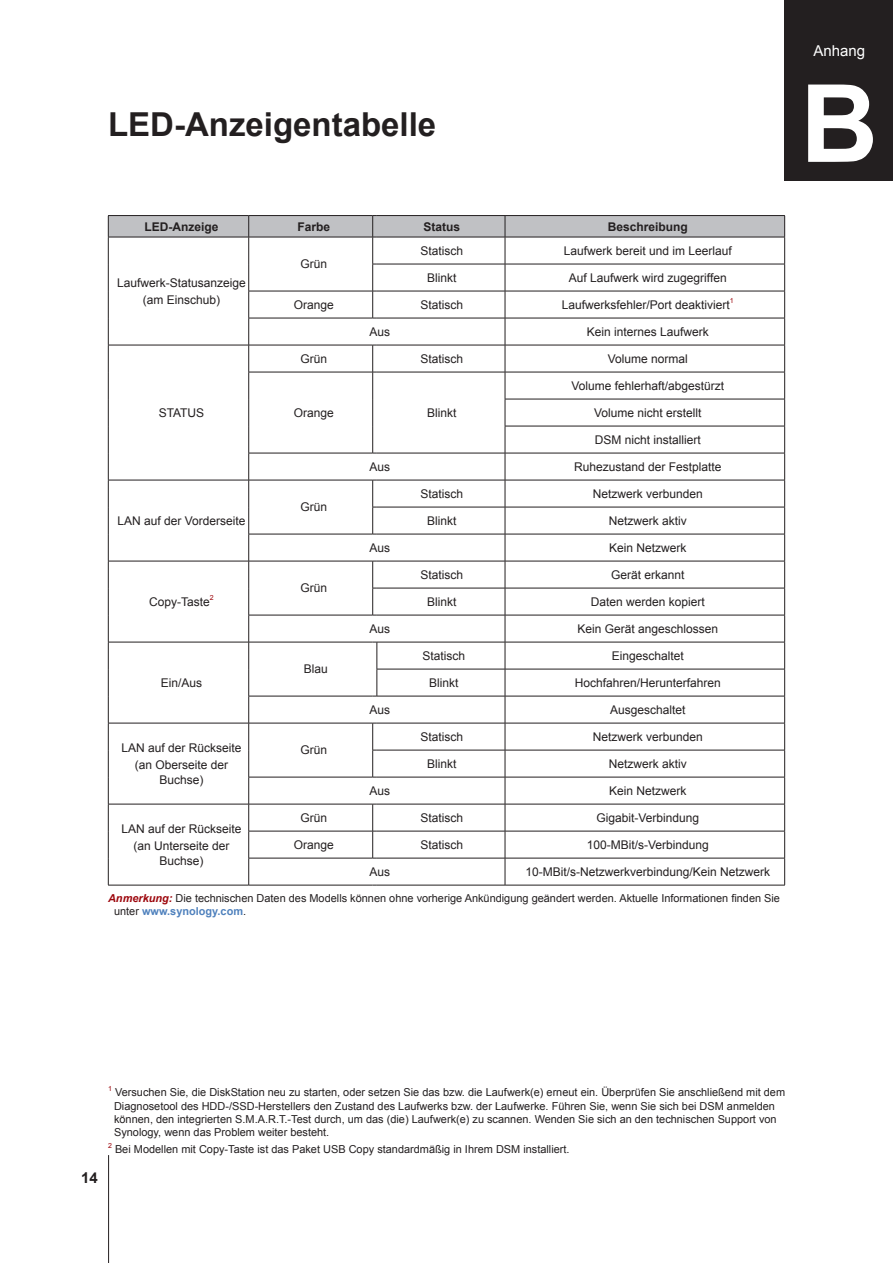
<style>
.page{position:relative;width:893px;height:1263px;background:#fff}
.page>*{position:absolute;margin:0;border:0;box-sizing:border-box;transform-origin:0 0}
.ChapterNum{font:700 108px "Arial";color:#fff}
.H1-ChapterTitle{font:700 33px "Arial";color:#231f20}
.Chapter-center{font:15px "Arial";color:#fff}
.PageNumber-sidebar{font:700 15px "Arial";color:#231f20}
.xBodyCenter{font:12px/14.4px "Arial";color:#231f20;text-align:center}
.XHeadCenter{font:700 12px "Arial";color:#231f20}
.AppendixNote{font:10.95px/13.4px "Arial";color:#231f20}
.xBodyCenter-2{font:7.05px "Arial";color:#9d070d}
.AppendixNote-2{font:7.05px "Arial";color:#9d070d}
.s1{font-weight:700;font-style:italic;color:#9d070d}
.s2{font-weight:700;color:#4f81bd}
</style>
<div class="page">
<svg style="left:108px;top:215px;width:677px;height:671px"></svg>
<hr style="left:505px;top:858px;width:280px;height:1px;background:#231f20">
<hr style="left:505px;top:885px;width:280px;height:1px;background:#231f20">
<div style="left:785px;top:0;width:108px;height:180px;background:#231f20"></div>
<hr style="left:108px;top:1155px;width:1px;height:108px;background:#231f20">
<p class="H1-ChapterTitle" style="left:108px;top:102px;width:330px">LED-Anzeigentabelle</p>
<p class="XHeadCenter" style="left:144px;top:218px;width:76px">LED-Anzeige</p>
<p class="XHeadCenter" style="left:297px;top:218px;width:34px">Farbe</p>
<p class="XHeadCenter" style="left:423px;top:218px;width:38px">Status</p>
<p class="XHeadCenter" style="left:608px;top:218px;width:82px">Beschreibung</p>
<p class="xBodyCenter" style="left:117px;top:275px;width:130px">Laufwerk-Statusanzeige</p>
<p class="xBodyCenter" style="left:143px;top:293px;width:79px">(am Einschub)</p>
<p class="xBodyCenter" style="left:159px;top:406px;width:47px">STATUS</p>
<p class="xBodyCenter" style="left:117px;top:514px;width:130px">LAN auf der Vorderseite</p>
<p class="xBodyCenter" style="left:149px;top:595px;width:62px">Copy-Taste</p>
<p class="xBodyCenter-2" style="left:210px;top:593px;width:5px">2</p>
<p class="xBodyCenter" style="left:161px;top:676px;width:43px">Ein/Aus</p>
<p class="xBodyCenter" style="left:121px;top:741px;width:122px">LAN auf der Rückseite</p>
<p class="xBodyCenter" style="left:135px;top:758px;width:95px">(an Oberseite der<br>Buchse)</p>
<p class="xBodyCenter" style="left:300px;top:257px;width:28px">Grün</p>
<p class="xBodyCenter" style="left:420px;top:244px;width:44px">Statisch</p>
<p class="xBodyCenter" style="left:564px;top:244px;width:170px">Laufwerk bereit und im Leerlauf</p>
<p class="xBodyCenter" style="left:427px;top:271px;width:31px">Blinkt</p>
<p class="xBodyCenter" style="left:569px;top:271px;width:159px">Auf Laufwerk wird zugegriffen</p>
<p class="xBodyCenter" style="left:294px;top:298px;width:42px">Orange</p>
<p class="xBodyCenter" style="left:420px;top:298px;width:44px">Statisch</p>
<p class="xBodyCenter" style="left:562px;top:298px;width:170px">Laufwerksfehler/Port deaktiviert</p>
<p class="xBodyCenter-2" style="left:730px;top:296px;width:5px">1</p>
<p class="xBodyCenter" style="left:370px;top:325px;width:22px">Aus</p>
<p class="xBodyCenter" style="left:587px;top:325px;width:124px">Kein internes Laufwerk</p>
<p class="xBodyCenter" style="left:300px;top:352px;width:28px">Grün</p>
<p class="xBodyCenter" style="left:420px;top:352px;width:44px">Statisch</p>
<p class="xBodyCenter" style="left:608px;top:352px;width:82px">Volume normal</p>
<p class="xBodyCenter" style="left:294px;top:406px;width:42px">Orange</p>
<p class="xBodyCenter" style="left:427px;top:406px;width:31px">Blinkt</p>
<p class="xBodyCenter" style="left:571px;top:379px;width:154px">Volume fehlerhaft/abgestürzt</p>
<p class="xBodyCenter" style="left:594px;top:406px;width:109px">Volume nicht erstellt</p>
<p class="xBodyCenter" style="left:595px;top:433px;width:108px">DSM nicht installiert</p>
<p class="xBodyCenter" style="left:300px;top:500px;width:28px">Grün</p>
<p class="xBodyCenter" style="left:300px;top:581px;width:28px">Grün</p>
<p class="xBodyCenter" style="left:304px;top:662px;width:26px">Blau</p>
<p class="xBodyCenter" style="left:300px;top:743px;width:28px">Grün</p>
<p class="xBodyCenter" style="left:370px;top:460px;width:22px">Aus</p>
<p class="xBodyCenter" style="left:574px;top:460px;width:149px">Ruhezustand der Festplatte</p>
<p class="xBodyCenter" style="left:420px;top:487px;width:44px">Statisch</p>
<p class="xBodyCenter" style="left:593px;top:487px;width:112px">Netzwerk verbunden</p>
<p class="xBodyCenter" style="left:427px;top:514px;width:31px">Blinkt</p>
<p class="xBodyCenter" style="left:609px;top:514px;width:80px">Netzwerk aktiv</p>
<p class="xBodyCenter" style="left:370px;top:541px;width:22px">Aus</p>
<p class="xBodyCenter" style="left:609px;top:541px;width:79px">Kein Netzwerk</p>
<p class="xBodyCenter" style="left:420px;top:568px;width:44px">Statisch</p>
<p class="xBodyCenter" style="left:611px;top:568px;width:75px">Gerät erkannt</p>
<p class="xBodyCenter" style="left:427px;top:595px;width:31px">Blinkt</p>
<p class="xBodyCenter" style="left:591px;top:595px;width:116px">Daten werden kopiert</p>
<p class="xBodyCenter" style="left:370px;top:622px;width:22px">Aus</p>
<p class="xBodyCenter" style="left:577px;top:622px;width:142px">Kein Gerät angeschlossen</p>
<p class="xBodyCenter" style="left:423px;top:649px;width:44px">Statisch</p>
<p class="xBodyCenter" style="left:612px;top:649px;width:74px">Eingeschaltet</p>
<p class="xBodyCenter" style="left:429px;top:676px;width:31px">Blinkt</p>
<p class="xBodyCenter" style="left:575px;top:676px;width:148px">Hochfahren/Herunterfahren</p>
<p class="xBodyCenter" style="left:370px;top:703px;width:22px">Aus</p>
<p class="xBodyCenter" style="left:610px;top:703px;width:77px">Ausgeschaltet</p>
<p class="xBodyCenter" style="left:420px;top:730px;width:44px">Statisch</p>
<p class="xBodyCenter" style="left:593px;top:730px;width:112px">Netzwerk verbunden</p>
<p class="xBodyCenter" style="left:427px;top:757px;width:31px">Blinkt</p>
<p class="xBodyCenter" style="left:609px;top:757px;width:80px">Netzwerk aktiv</p>
<p class="xBodyCenter" style="left:370px;top:784px;width:22px">Aus</p>
<p class="xBodyCenter" style="left:609px;top:784px;width:79px">Kein Netzwerk</p>
<p class="xBodyCenter" style="left:300px;top:811px;width:28px">Grün</p>
<p class="xBodyCenter" style="left:420px;top:811px;width:44px">Statisch</p>
<p class="xBodyCenter" style="left:596px;top:811px;width:104px">Gigabit-Verbindung</p>
<p class="xBodyCenter" style="left:294px;top:838px;width:42px">Orange</p>
<p class="xBodyCenter" style="left:420px;top:838px;width:44px">Statisch</p>
<p class="xBodyCenter" style="left:587px;top:838px;width:124px">100-MBit/s-Verbindung</p>
<p class="xBodyCenter" style="left:370px;top:865px;width:22px">Aus</p>
<p class="xBodyCenter" style="left:525px;top:865px;width:246px">10-MBit/s-Netzwerkverbindung/Kein Netzwerk</p>
<p class="AppendixNote" style="left:114px;top:892px;width:667px;text-indent:-6px"><span class="s1">Anmerkung:</span> Die technischen Daten des Modells können ohne vorherige Ankündigung geändert werden. Aktuelle Informationen finden Sie unter <span class="s2">www.synology.com</span>.</p>
<p class="xBodyCenter" style="left:121px;top:822px;width:122px">LAN auf der Rückseite</p>
<p class="xBodyCenter" style="left:133px;top:839px;width:98px">(an Unterseite der<br>Buchse)</p>
<p class="Chapter-center" style="left:813px;top:40px;width:53px">Anhang</p>
<p class="ChapterNum" style="left:800px;top:52px;width:79px">B</p>
<p class="PageNumber-sidebar" style="left:81px;top:1168px;width:18px">14</p>
<p class="AppendixNote-2" style="left:108px;top:1084px;width:5px">1</p>
<p class="AppendixNote" style="left:114px;top:1086px;width:673px">Versuchen Sie, die DiskStation neu zu starten, oder setzen Sie das bzw. die Laufwerk(e) erneut ein. Überprüfen Sie anschließend mit dem Diagnosetool des HDD-/SSD-Herstellers den Zustand des Laufwerks bzw. der Laufwerke. Führen Sie, wenn Sie sich bei DSM anmelden können, den integrierten S.M.A.R.T.-Test durch, um das (die) Laufwerk(e) zu scannen. Wenden Sie sich an den technischen Support von Synology, wenn das Problem weiter besteht.</p>
<p class="AppendixNote-2" style="left:108px;top:1140px;width:5px">2</p>
<p class="AppendixNote" style="left:115px;top:1143px;width:456px">Bei Modellen mit Copy-Taste ist das Paket USB Copy standardmäßig in Ihrem DSM installiert.</p>
</div>
